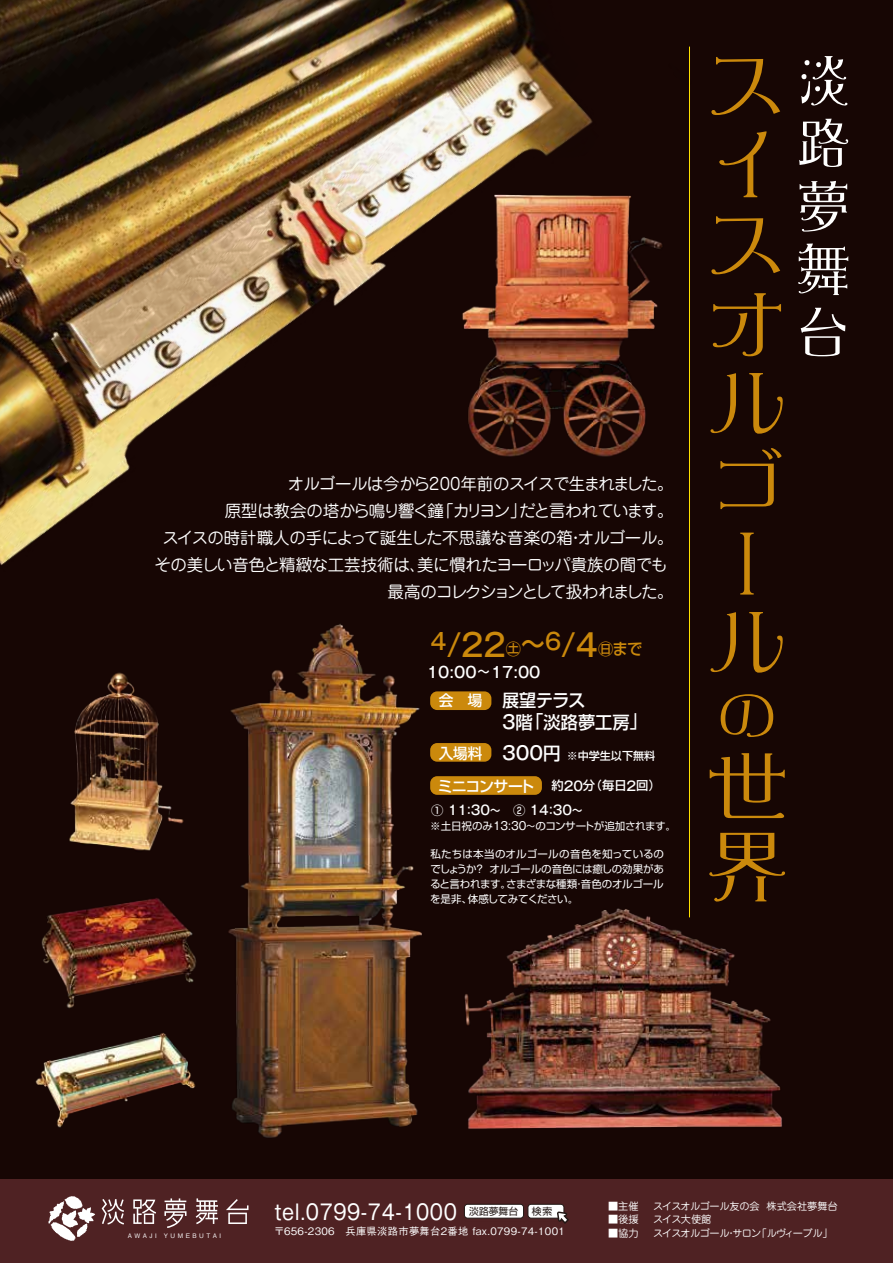
<style>
.page{position:relative;width:893px;height:1263px;background:#170604}
.page>*{position:absolute;margin:0;border:0;box-sizing:border-box;transform-origin:0 0}
.t1{font:79.65px/79.7px "DF Yu Ga So W3 90 pv RKSJ H";color:#cb890c;scale:1.07 1}
.t2{font:63.9px "DF Yu Ga So W3 90 pv RKSJ H";color:#cb890c;scale:1.07 1}
.t3{font:57px/62.7px "DF Yu Ga So W3 90 pv RKSJ H";color:#fff;text-align:justify}
.t4{font:500 31.35px "Gothic MB101 Pr 6 N";color:#cb890c;scale:.93 1}
.t5{font:20.85px "Gothic MB101 Pr 6 N";letter-spacing:.03em;color:#fff;scale:.92 1}
.t6{font:500 17.85px "Shin Go Pr 6 N";color:#fff}
.t7{font:500 17.55px "Shin Go Pr 6 N";color:#fff}
.t8{font:16.5px "Jun 201 Pro";letter-spacing:-.035em;color:#fff}
.t9{font:16.5px "Jun 201 Pro";letter-spacing:-.08em;color:#fff}
.t10{font:16.5px "Jun 201 Pro";letter-spacing:-.055em;color:#fff}
.t11{font:16.5px "Jun 201 Pro";letter-spacing:-.11em;color:#fff}
.t12{font:500 15.3px "Gothic MB101 Pr 6 N";color:#fff}
.t13{font:500 15.15px "Shin Go Pr 6 N";letter-spacing:-.075em;color:#fff}
.t14{font:500 14.85px "Shin Go Pr 6 N";color:#fff}
.t15{font:500 13.05px "Gothic MB101 Pr 6 N";color:#fff}
.t16{font:500 12.3px "Shin Go Pr 6 N";color:#fff}
.t17{font:500 11.1px "Shin Go Pr 6 N";color:#fff}
.t18{font:10.5px/15px "Shin Go Pr 6 N";letter-spacing:-.03em;color:#fff;text-align:justify}
.t19{font:500 10.2px "Gothic BBB Pr 6 N";letter-spacing:.03em;color:#fff}
.t20{font:10.2px "Jun 201 Pro";letter-spacing:-.075em;color:#fff}
.t21{font:10.2px "Jun 201 Pro";letter-spacing:-.015em;color:#fff}
.t22{font:10.2px "Jun 201 Pro";letter-spacing:-.035em;color:#fff}
.t23{font:9.75px "Shin Go Pr 6 N";color:#221815}
.t24{font:500 6.15px "Gothic BBB Pr 6 N";letter-spacing:.4em;color:#fff}
.s1{font-family:"Shin Go Pr 6 N";font-size:15.9px}
.s2{font-size:29.55px}
.s3{font-family:"Shin Go Pr 6 N";font-size:16.2px}
.s4{font-size:14.4px}
.s5{font-size:17.55px}
.s6{font-family:"Gothic MB101 Pr 6 N";font-size:18.6px}
.s7{font-family:"Gothic MB101 Pr 6 N"}
.s8{font-family:"Shin Go Pr 6 N";font-size:12.3px}
.s9{font-size:12.3px}
.s10{font-family:"Gothic MB101 Pr 6 N";font-size:13.05px}
.s11{font-family:"Gothic MB101 Pr 6 N";font-size:11.1px}
</style>
<div class="page">
<img style="left:0;top:0;width:690px;height:761px">
<img style="left:64px;top:669px;width:123px;height:182px">
<img style="left:464px;top:908px;width:318px;height:221px">
<img style="left:455px;top:182px;width:211px;height:278px">
<img style="left:209px;top:614px;width:226px;height:524px">
<img style="left:41px;top:898px;width:155px;height:111px">
<img style="left:35px;top:1033px;width:161px;height:95px">
<hr style="left:689px;top:47px;width:1px;height:870px;background:#ffe100">
<div style="left:0;top:1179px;width:893px;height:84px;background:#4f2223"></div>
<svg style="left:133px;top:1199px;width:23px;height:25px"></svg>
<svg style="left:164px;top:1198px;width:22px;height:30px"></svg>
<svg style="left:196px;top:1198px;width:22px;height:26px"></svg>
<svg style="left:226px;top:1199px;width:23px;height:25px"></svg>
<svg style="left:102px;top:1199px;width:22px;height:25px"></svg>
<svg style="left:48px;top:1196px;width:47px;height:45px"></svg>
<div style="left:464px;top:1204px;width:59px;height:14px;background:#fff;border-radius:3px"></div>
<div style="left:464px;top:1204px;width:60px;height:14px;border:1px solid #221815;border-radius:3px"></div>
<div style="left:528px;top:1204px;width:36px;height:14px;background:#fff;border-radius:3px"></div>
<div style="left:528px;top:1204px;width:36px;height:14px;border:1px solid #221815;border-radius:3px"></div>
<svg style="left:557px;top:1211px;width:12px;height:13px"></svg>
<div style="left:430px;top:691px;width:61px;height:19px;background:#cb890c;border-radius:7px"></div>
<div style="left:430px;top:743px;width:61px;height:19px;background:#cb890c;border-radius:7px"></div>
<div style="left:430px;top:776px;width:112px;height:19px;background:#cb890c;border-radius:7px"></div>
<h1 class="t1" style="left:704px;top:45px;width:75px">スイスオルゴール</h1>
<h3 class="t3" style="left:795px;top:50px;width:55px">淡路夢舞台</h3>
<h2 class="t2" style="left:713px;top:682px;width:58px">の</h2>
<h3 class="t10" style="left:288px;top:471px;width:387px">オルゴールは今から200年前のスイスで生まれました。</h3>
<h3 class="t9" style="left:225px;top:498px;width:450px">原型は教会の塔から鳴り響く鐘「カリヨン」だと言われています。</h3>
<h3 class="t8" style="left:163px;top:525px;width:512px">スイスの時計職人の手によって誕生した不思議な音楽の箱・オルゴール。</h3>
<h3 class="t8" style="left:154px;top:552px;width:514px">その美しい音色と精緻な工芸技術は、美に慣れたヨーロッパ貴族の間でも</h3>
<h3 class="t11" style="left:388px;top:579px;width:287px">最高のコレクションとして扱われました。</h3>
<h3 class="t4" style="left:431px;top:619px;width:230px"><sup>4</sup>/22<span class="s1">㊏</span><span class="s2">～</span><sup>6</sup>/4<span class="s1">㊐</span><span class="s3">まで</span></h3>
<h3 class="t12" style="left:427px;top:659px;width:115px">10:00<span class="s4">～</span>17:00</h3>
<h3 class="t6" style="left:502px;top:686px;width:85px"><span class="s5">展望</span>テラス</h3>
<h3 class="t7" style="left:502px;top:707px;width:146px"><span class="s6">3</span>階<span class="s7">「</span>淡路夢工房<span class="s7">」</span></h3>
<p class="t17" style="left:502px;top:746px;width:155px"><span class="s6">300</span><span class="s5">円</span> <span class="s7">※</span>中学生以下無料</p>
<h3 class="t14" style="left:439px;top:688px;width:45px">会　場</h3>
<h3 class="t14" style="left:439px;top:741px;width:45px">入場料</h3>
<h1 class="t1" style="left:704px;top:746px;width:77px">世界</h1>
<h3 class="t13" style="left:438px;top:774px;width:98px">ミニコンサート</h3>
<p class="t15" style="left:431px;top:799px;width:154px"><span class="s8">①</span> 11<span class="s9">：</span>30<span class="s9">～</span><span class="s8">　②</span> 14<span class="s9">：</span>30<span class="s9">～</span></p>
<p class="t16" style="left:551px;top:775px;width:111px">約<span class="s10">20</span>分<span class="s7">（</span>毎日<span class="s10">2</span>回<span class="s7">）</span></p>
<p class="t18" style="left:430px;top:818px;width:247px"><span class="s7">※</span>土日祝のみ<span class="s11">13:30</span><span class="s7">～</span>のコンサートが追加されます<span class="s7">。</span></p>
<p class="t18" style="left:430px;top:846px;width:235px">私たちは本当のオルゴールの音色を知っているのでしょうか<span class="s7">？</span>オルゴールの音色には癒しの効果があると言われます<span class="s7">。</span>さまざまな種類<span class="s7">・</span>音色のオルゴールを是非<span class="s7">、</span>体感してみてください<span class="s7">。</span></p>
<p class="t24" style="left:128px;top:1231px;width:95px">AWAJI YUMEBUTAI</p>
<h3 class="t5" style="left:274px;top:1194px;width:266px">tel.0799-74-1000 <sup>淡路夢舞台</sup></h3>
<p class="t23" style="left:532px;top:1203px;width:22px">検索</p>
<p class="t19" style="left:274px;top:1223px;width:292px">〒656-2306　兵庫県淡路市夢舞台2番地 fax.0799-74-1001</p>
<p class="t22" style="left:608px;top:1197px;width:32px">■主催</p>
<p class="t21" style="left:653px;top:1197px;width:186px">スイスオルゴール友の会 株式会社夢舞台</p>
<p class="t22" style="left:608px;top:1211px;width:32px">■後援</p>
<p class="t22" style="left:653px;top:1211px;width:60px">スイス大使館</p>
<p class="t22" style="left:608px;top:1224px;width:32px">■協力</p>
<p class="t20" style="left:653px;top:1224px;width:181px">スイスオルゴール・サロン「ルヴィーブル」</p>
</div>
